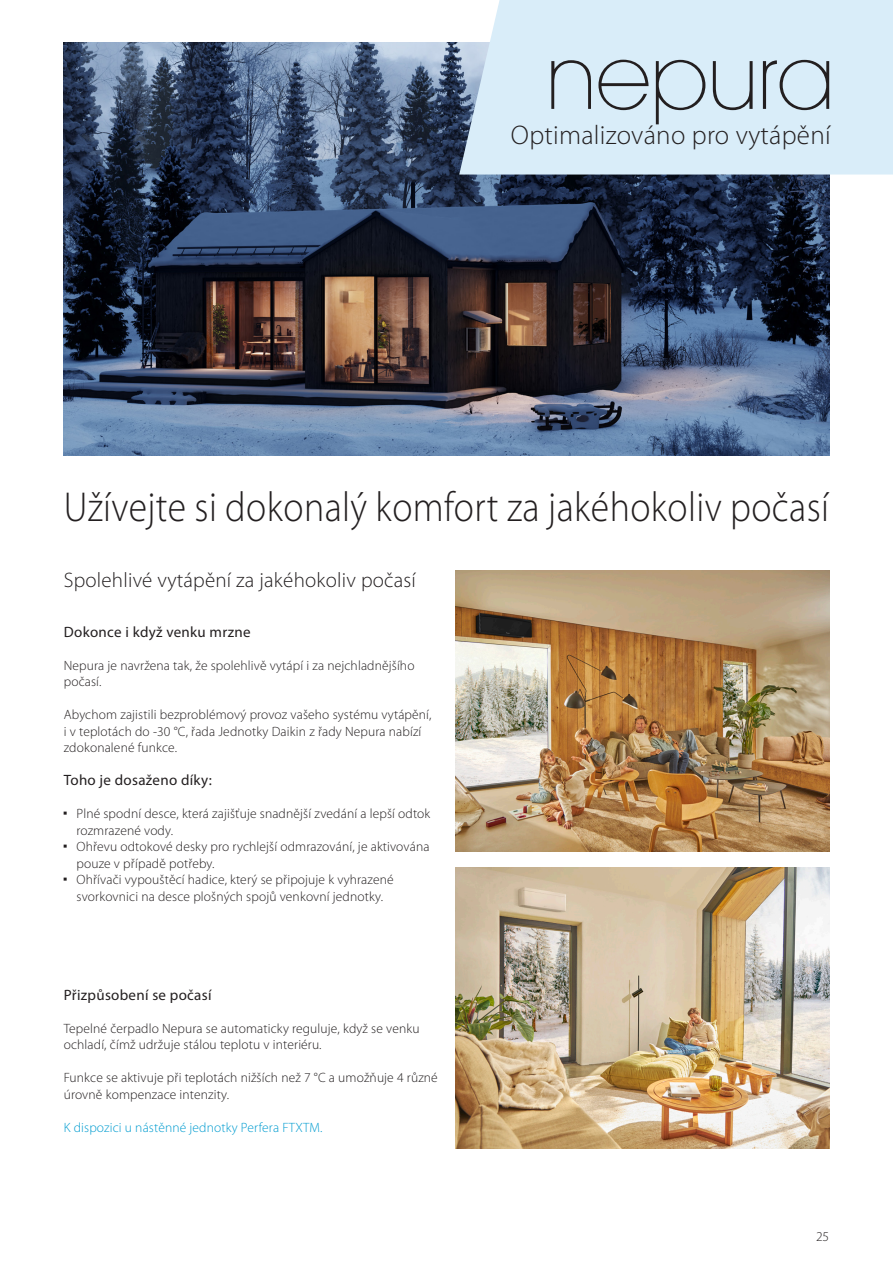
<style>
.page{position:relative;width:893px;height:1263px;background:#fff}
.page>*{position:absolute;margin:0;border:0;box-sizing:border-box;transform-origin:0 0}
.Main_headline__Standard{font:300 42px "Myriad Pro";letter-spacing:.01em;color:#231f20;scale:.9 1}
.Main_headline__Standard-2{font:300 27px "Myriad Pro";letter-spacing:.01em;color:#231f20}
.Main_headline__Small{font:300 21px "Myriad Pro";letter-spacing:.01em;color:#231f20}
.Subheadlines{font:15px "Myriad Pro";letter-spacing:.02em;color:#231f20}
.body_text{font:300 13.5px/16.5px "Myriad Pro";letter-spacing:.01em;color:#231f20}
.body_text-2{font:300 13.5px "Myriad Pro";letter-spacing:.01em;color:#009cd0}
</style>
<div class="page">
<img style="left:64px;top:43px;width:765px;height:412px">
<img style="left:455px;top:571px;width:374px;height:280px">
<img style="left:455px;top:868px;width:374px;height:280px">
<div style="left:459px;top:0;width:434px;height:175px;background:#d9edf9"></div>
<svg style="left:551px;top:60px;width:40px;height:49px"></svg>
<svg style="left:598px;top:60px;width:50px;height:50px"></svg>
<svg style="left:656px;top:60px;width:49px;height:64px"></svg>
<svg style="left:713px;top:61px;width:40px;height:49px"></svg>
<svg style="left:763px;top:60px;width:66px;height:50px"></svg>
<p class="Main_headline__Standard-2" style="left:511px;top:119px;width:321px">Optimalizováno pro vytápění</p>
<p class="Main_headline__Standard" style="left:64px;top:482px;width:852px">Užívejte si dokonalý komfort za jakéhokoliv počasí</p>
<p class="Main_headline__Small" style="left:64px;top:567px;width:354px">Spolehlivé vytápění za jakéhokoliv počasí</p>
<p class="Subheadlines" style="left:64px;top:622px;width:188px">Dokonce i když venku mrzne</p>
<p class="body_text" style="left:64px;top:657px;width:352px">Nepura je navržena tak, že spolehlivě vytápí i za nejchladnějšího počasí.</p>
<p class="body_text" style="left:64px;top:706px;width:369px">Abychom zajistili bezproblémový provoz vašeho systému vytápění, i v teplotách do -30 °C, řada Jednotky Daikin z řady Nepura nabízí zdokonalené funkce.</p>
<p class="Subheadlines" style="left:64px;top:771px;width:150px">Toho je dosaženo díky:</p>
<p class="body_text" style="left:77px;top:805px;width:355px">Plné spodní desce, která zajišťuje snadnější zvedání a lepší odtok rozmrazené vody.</p>
<p class="body_text" style="left:77px;top:838px;width:354px">Ohřevu odtokové desky pro rychlejší odmrazování, je aktivována pouze v případě potřeby.</p>
<p class="body_text" style="left:77px;top:871px;width:319px">Ohřívači vypouštěcí hadice, který se připojuje k vyhrazené svorkovnici na desce plošných spojů venkovní jednotky.</p>
<p class="Subheadlines" style="left:64px;top:985px;width:149px">Přizpůsobení se počasí</p>
<p class="body_text" style="left:64px;top:1020px;width:357px">Tepelné čerpadlo Nepura se automaticky reguluje, když se venku ochladí, čímž udržuje stálou teplotu v interiéru.</p>
<p class="body_text" style="left:64px;top:1069px;width:376px">Funkce se aktivuje při teplotách nižších než 7 °C a umožňuje 4 různé úrovně kompenzace intenzity.</p>
<p class="body_text-2" style="left:64px;top:1119px;width:260px">K dispozici u nástěnné jednotky Perfera FTXTM.</p>
<p class="body_text" style="left:816px;top:1228px;width:15px">25</p>
</div>
